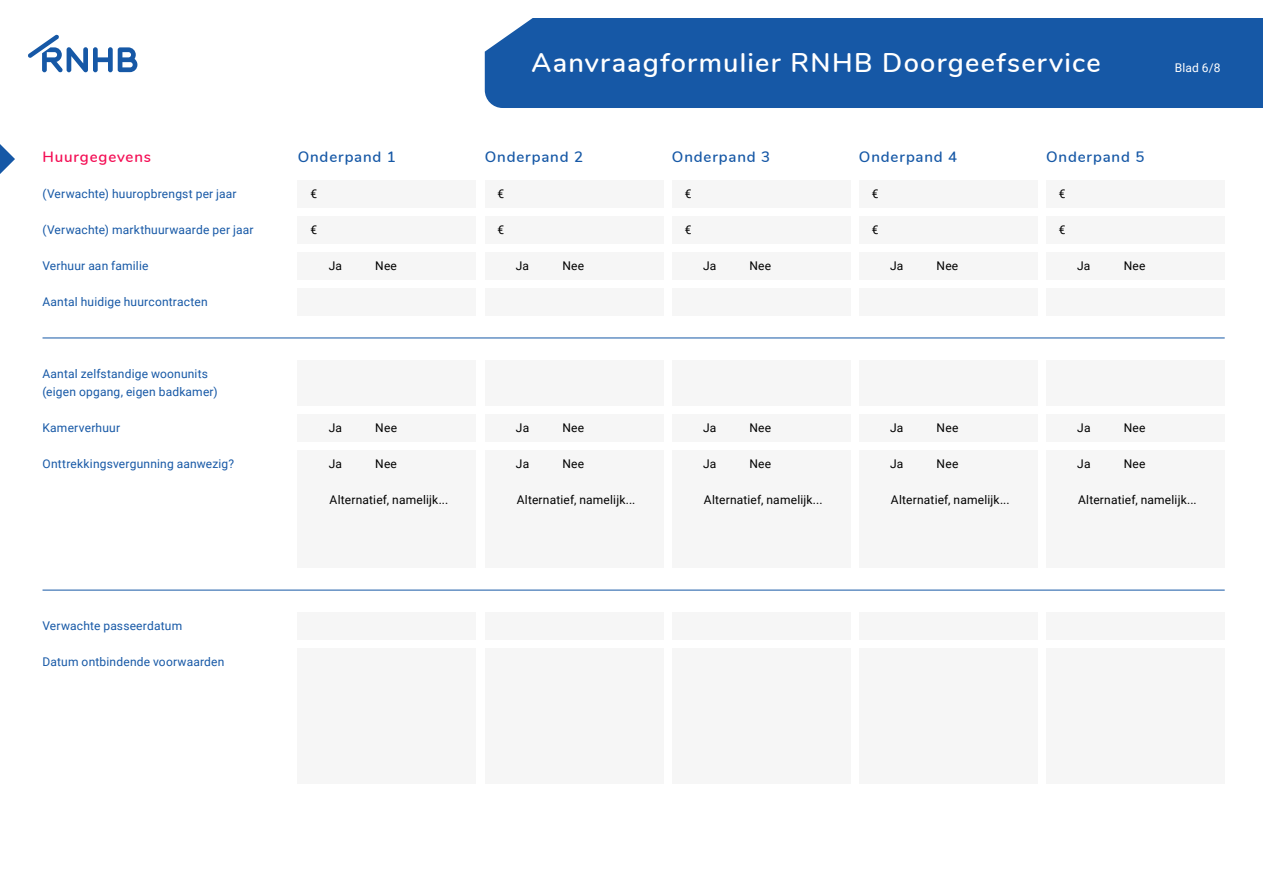
<style>
.page{position:relative;width:1263px;height:893px;background:#fff}
.page>*{position:absolute;margin:0;border:0;box-sizing:border-box;transform-origin:0 0}
.t1{font:600 27px "Nunito";letter-spacing:.05em;color:#fff}
.t2{font:600 15px "Nunito";letter-spacing:.055em;color:#1658a6}
.t3{font:600 15px "Nunito";letter-spacing:.055em;color:#f40d54}
.t4{font:12px/18px "Roboto";letter-spacing:.015em;color:#1658a6}
.t5{font:12px "Roboto";letter-spacing:.015em;color:#000}
.t6{font:12px "Roboto";color:#fff}
</style>
<div class="page">
<div style="left:485px;top:18px;width:778px;height:90px;background:#1658a6"></div>
<svg style="left:28px;top:34px;width:109px;height:39px"></svg>
<svg style="left:0;top:144px;width:15px;height:30px"></svg>
<div style="left:298px;top:360px;width:178px;height:46px;background:#f6f6f6"></div>
<div style="left:485px;top:360px;width:178px;height:46px;background:#f6f6f6"></div>
<div style="left:672px;top:360px;width:178px;height:46px;background:#f6f6f6"></div>
<div style="left:859px;top:360px;width:178px;height:46px;background:#f6f6f6"></div>
<div style="left:1046px;top:360px;width:179px;height:46px;background:#f6f6f6"></div>
<div style="left:298px;top:180px;width:178px;height:28px;background:#f6f6f6"></div>
<div style="left:485px;top:180px;width:178px;height:28px;background:#f6f6f6"></div>
<div style="left:672px;top:180px;width:178px;height:28px;background:#f6f6f6"></div>
<div style="left:859px;top:180px;width:178px;height:28px;background:#f6f6f6"></div>
<div style="left:1046px;top:180px;width:179px;height:28px;background:#f6f6f6"></div>
<div style="left:298px;top:216px;width:178px;height:28px;background:#f6f6f6"></div>
<div style="left:485px;top:216px;width:178px;height:28px;background:#f6f6f6"></div>
<div style="left:672px;top:216px;width:178px;height:28px;background:#f6f6f6"></div>
<div style="left:859px;top:216px;width:178px;height:28px;background:#f6f6f6"></div>
<div style="left:1046px;top:216px;width:179px;height:28px;background:#f6f6f6"></div>
<div style="left:298px;top:612px;width:178px;height:28px;background:#f6f6f6"></div>
<div style="left:485px;top:612px;width:178px;height:28px;background:#f6f6f6"></div>
<div style="left:672px;top:612px;width:178px;height:28px;background:#f6f6f6"></div>
<div style="left:859px;top:612px;width:178px;height:28px;background:#f6f6f6"></div>
<div style="left:1046px;top:612px;width:179px;height:28px;background:#f6f6f6"></div>
<div style="left:298px;top:648px;width:178px;height:136px;background:#f6f6f6"></div>
<div style="left:485px;top:648px;width:178px;height:136px;background:#f6f6f6"></div>
<div style="left:672px;top:648px;width:178px;height:136px;background:#f6f6f6"></div>
<div style="left:859px;top:648px;width:178px;height:136px;background:#f6f6f6"></div>
<div style="left:1046px;top:648px;width:179px;height:136px;background:#f6f6f6"></div>
<div style="left:298px;top:288px;width:178px;height:28px;background:#f6f6f6"></div>
<div style="left:485px;top:288px;width:178px;height:28px;background:#f6f6f6"></div>
<div style="left:672px;top:288px;width:178px;height:28px;background:#f6f6f6"></div>
<div style="left:859px;top:288px;width:178px;height:28px;background:#f6f6f6"></div>
<div style="left:1046px;top:288px;width:179px;height:28px;background:#f6f6f6"></div>
<hr style="left:43px;top:338px;width:1182px;height:1px;background:#1658a6">
<hr style="left:43px;top:590px;width:1182px;height:1px;background:#1658a6">
<div style="left:298px;top:414px;width:178px;height:28px;background:#f6f6f6"></div>
<div style="left:485px;top:414px;width:178px;height:28px;background:#f6f6f6"></div>
<div style="left:672px;top:414px;width:178px;height:28px;background:#f6f6f6"></div>
<div style="left:859px;top:414px;width:178px;height:28px;background:#f6f6f6"></div>
<div style="left:1046px;top:414px;width:179px;height:28px;background:#f6f6f6"></div>
<div style="left:298px;top:450px;width:178px;height:118px;background:#f6f6f6"></div>
<div style="left:485px;top:450px;width:178px;height:118px;background:#f6f6f6"></div>
<div style="left:672px;top:450px;width:178px;height:118px;background:#f6f6f6"></div>
<div style="left:859px;top:450px;width:178px;height:118px;background:#f6f6f6"></div>
<div style="left:1046px;top:450px;width:179px;height:118px;background:#f6f6f6"></div>
<div style="left:298px;top:252px;width:178px;height:28px;background:#f6f6f6"></div>
<div style="left:485px;top:252px;width:178px;height:28px;background:#f6f6f6"></div>
<div style="left:672px;top:252px;width:178px;height:28px;background:#f6f6f6"></div>
<div style="left:859px;top:252px;width:178px;height:28px;background:#f6f6f6"></div>
<div style="left:1046px;top:252px;width:179px;height:28px;background:#f6f6f6"></div>
<p class="t3" style="left:43px;top:146px;width:110px">Huurgegevens</p>
<p class="t4" style="left:43px;top:184px;width:196px">(Verwachte) huuropbrengst per jaar</p>
<p class="t4" style="left:43px;top:220px;width:212px">(Verwachte) markthuurwaarde per jaar</p>
<h1 class="t1" style="left:531px;top:43px;width:571px">Aanvraagformulier RNHB Doorgeefservice</h1>
<p class="t2" style="left:298px;top:146px;width:100px">Onderpand 1</p>
<p class="t2" style="left:485px;top:146px;width:100px">Onderpand 2</p>
<p class="t2" style="left:672px;top:146px;width:100px">Onderpand 3</p>
<p class="t2" style="left:859px;top:146px;width:100px">Onderpand 4</p>
<p class="t2" style="left:1046px;top:146px;width:100px">Onderpand 5</p>
<p class="t5" style="left:310px;top:185px;width:8px">€</p>
<p class="t5" style="left:497px;top:185px;width:8px">€</p>
<p class="t5" style="left:685px;top:185px;width:8px">€</p>
<p class="t5" style="left:872px;top:185px;width:8px">€</p>
<p class="t5" style="left:1059px;top:185px;width:8px">€</p>
<p class="t5" style="left:310px;top:221px;width:8px">€</p>
<p class="t5" style="left:498px;top:221px;width:8px">€</p>
<p class="t5" style="left:685px;top:221px;width:8px">€</p>
<p class="t5" style="left:872px;top:221px;width:8px">€</p>
<p class="t5" style="left:1059px;top:221px;width:8px">€</p>
<p class="t4" style="left:43px;top:256px;width:107px">Verhuur aan familie</p>
<p class="t5" style="left:329px;top:257px;width:15px">Ja</p>
<p class="t5" style="left:375px;top:257px;width:23px">Nee</p>
<p class="t5" style="left:516px;top:257px;width:15px">Ja</p>
<p class="t5" style="left:562px;top:257px;width:23px">Nee</p>
<p class="t5" style="left:703px;top:257px;width:15px">Ja</p>
<p class="t5" style="left:749px;top:257px;width:23px">Nee</p>
<p class="t5" style="left:890px;top:257px;width:15px">Ja</p>
<p class="t5" style="left:936px;top:257px;width:23px">Nee</p>
<p class="t5" style="left:1077px;top:257px;width:15px">Ja</p>
<p class="t5" style="left:1124px;top:257px;width:23px">Nee</p>
<p class="t4" style="left:43px;top:292px;width:167px">Aantal huidige huurcontracten</p>
<p class="t4" style="left:43px;top:364px;width:177px">Aantal zelfstandige woonunits (eigen opgang, eigen badkamer)</p>
<p class="t4" style="left:43px;top:418px;width:79px">Kamerverhuur</p>
<p class="t4" style="left:43px;top:454px;width:193px">Onttrekkingsvergunning aanwezig?</p>
<p class="t5" style="left:329px;top:419px;width:15px">Ja</p>
<p class="t5" style="left:375px;top:419px;width:23px">Nee</p>
<p class="t5" style="left:516px;top:419px;width:15px">Ja</p>
<p class="t5" style="left:562px;top:419px;width:23px">Nee</p>
<p class="t5" style="left:703px;top:419px;width:15px">Ja</p>
<p class="t5" style="left:749px;top:419px;width:23px">Nee</p>
<p class="t5" style="left:890px;top:419px;width:15px">Ja</p>
<p class="t5" style="left:937px;top:419px;width:23px">Nee</p>
<p class="t5" style="left:1077px;top:419px;width:15px">Ja</p>
<p class="t5" style="left:1124px;top:419px;width:23px">Nee</p>
<p class="t5" style="left:329px;top:455px;width:15px">Ja</p>
<p class="t5" style="left:375px;top:455px;width:23px">Nee</p>
<p class="t5" style="left:516px;top:455px;width:15px">Ja</p>
<p class="t5" style="left:562px;top:455px;width:23px">Nee</p>
<p class="t5" style="left:703px;top:455px;width:15px">Ja</p>
<p class="t5" style="left:749px;top:455px;width:23px">Nee</p>
<p class="t5" style="left:890px;top:455px;width:15px">Ja</p>
<p class="t5" style="left:936px;top:455px;width:23px">Nee</p>
<p class="t5" style="left:1077px;top:455px;width:15px">Ja</p>
<p class="t5" style="left:1124px;top:455px;width:23px">Nee</p>
<p class="t6" style="left:1175px;top:59px;width:47px">Blad 6/8</p>
<p class="t4" style="left:43px;top:616px;width:141px">Verwachte passeerdatum</p>
<p class="t4" style="left:43px;top:652px;width:183px">Datum ontbindende voorwaarden</p>
<p class="t5" style="left:330px;top:491px;width:120px">Alternatief, namelijk...</p>
<p class="t5" style="left:517px;top:491px;width:120px">Alternatief, namelijk...</p>
<p class="t5" style="left:704px;top:491px;width:120px">Alternatief, namelijk...</p>
<p class="t5" style="left:891px;top:491px;width:120px">Alternatief, namelijk...</p>
<p class="t5" style="left:1078px;top:491px;width:120px">Alternatief, namelijk...</p>
</div>
